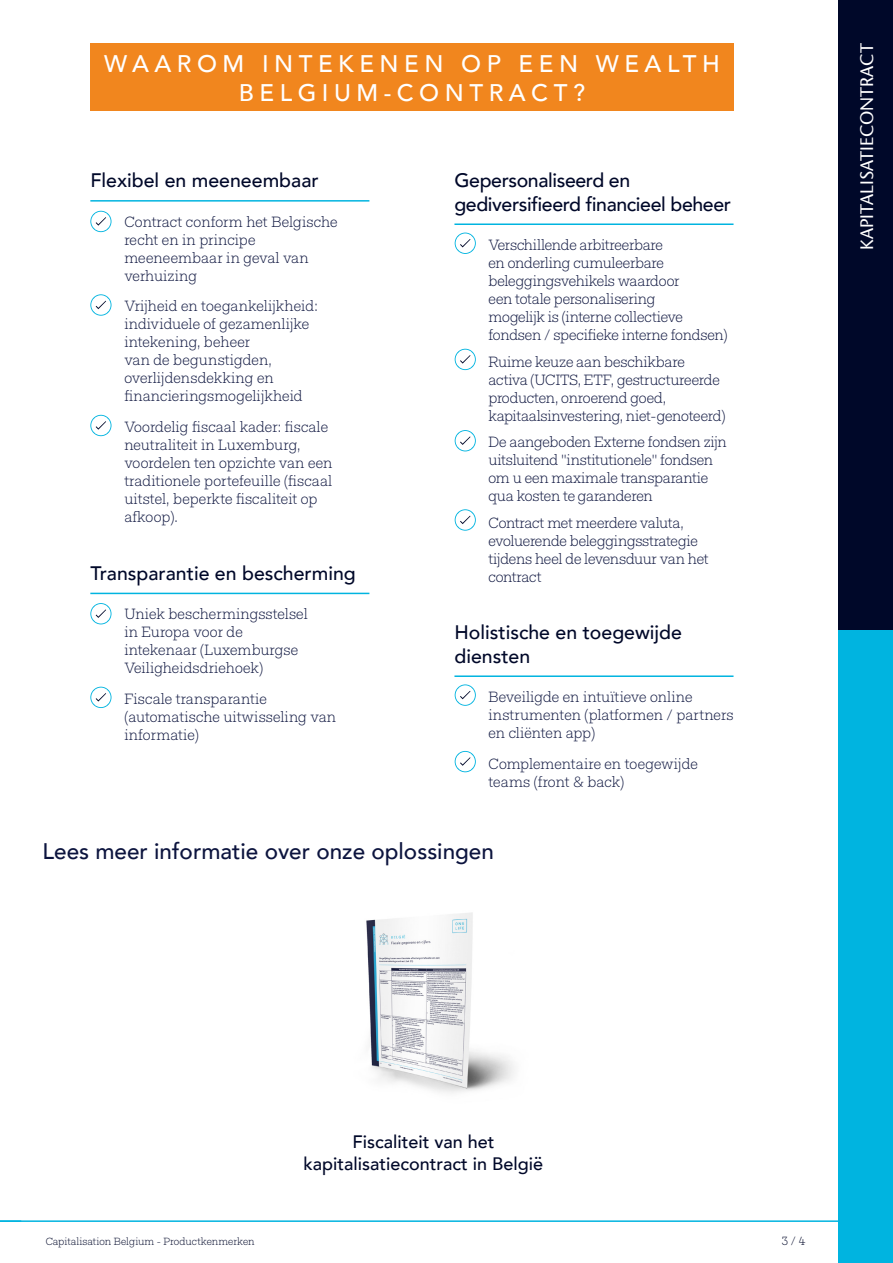
<style>
.page{position:relative;width:893px;height:1263px;background:#fff}
.page>*{position:absolute;margin:0;border:0;box-sizing:border-box;transform-origin:0 0}
.BODY_COPY{font:500 24px/28.8px "Avenir";letter-spacing:.23em;color:#fff;text-align:center}
.t1{font:500 22.5px "Avenir";color:#0c143e}
.TITLE_1{font:500 19.5px/23.4px "Avenir";color:#000829}
.TITLE_1-2{font:500 19.5px/23.4px "Avenir";letter-spacing:-.02em;color:#000829}
.t2{font:500 18px/21.6px "Avenir";color:#000829;text-align:center}
.Rubrique_Doré{font:18px "Stone Sans";color:#fff}
.BODY_COPY-2{font:300 15px/18px "Fakt Slab Pro";letter-spacing:-.005em;color:#0c143e}
.BODY_COPY-3{font:300 12px "Fakt Slab Pro";color:#000829}
.BODY_COPY-4{font:300 10.5px "Fakt Slab Pro";letter-spacing:.005em;color:#000829}
</style>
<div class="page">
<hr style="left:0;top:1220px;width:850px;height:2px;background:#00b4e0">
<div style="left:839px;top:0;width:54px;height:632px;background:#000829"></div>
<div style="left:839px;top:631px;width:54px;height:632px;background:#00b4e0"></div>
<hr style="left:90px;top:200px;width:279px;height:2px;background:#00b4e0">
<hr style="left:90px;top:593px;width:279px;height:1px;background:#00b4e0">
<hr style="left:454px;top:223px;width:279px;height:2px;background:#00b4e0">
<hr style="left:454px;top:675px;width:279px;height:2px;background:#00b4e0">
<div style="left:90px;top:43px;width:643px;height:68px;background:#f1861e"></div>
<svg style="left:99px;top:210px;width:13px;height:23px"></svg>
<svg style="left:90px;top:211px;width:21px;height:21px"></svg>
<svg style="left:455px;top:233px;width:21px;height:21px"></svg>
<svg style="left:455px;top:349px;width:21px;height:21px"></svg>
<svg style="left:455px;top:430px;width:21px;height:21px"></svg>
<svg style="left:455px;top:684px;width:21px;height:22px"></svg>
<svg style="left:455px;top:509px;width:21px;height:22px"></svg>
<svg style="left:455px;top:751px;width:21px;height:21px"></svg>
<svg style="left:90px;top:294px;width:21px;height:22px"></svg>
<svg style="left:99px;top:414px;width:13px;height:23px"></svg>
<svg style="left:90px;top:415px;width:21px;height:21px"></svg>
<svg style="left:98px;top:611px;width:14px;height:14px"></svg>
<svg style="left:90px;top:603px;width:21px;height:21px"></svg>
<svg style="left:90px;top:687px;width:21px;height:21px"></svg>
<img style="left:366px;top:912px;width:149px;height:181px">
<p class="BODY_COPY" style="left:104px;top:48px;width:617px">WAAROM INTEKENEN OP EEN WEALTH<br>BELGIUM-CONTRACT?</p>
<p class="TITLE_1" style="left:90px;top:168px;width:230px">Flexibel en meeneembaar</p>
<p class="BODY_COPY-2" style="left:124px;top:212px;width:215px">Contract conform het Belgische recht en in principe meeneembaar in geval van verhuizing</p>
<p class="BODY_COPY-2" style="left:124px;top:297px;width:195px">Vrijheid en toegankelijkheid: individuele of gezamenlijke intekening, beheer<br>van de begunstigden, overlijdensdekking en financieringsmogelijkheid</p>
<p class="BODY_COPY-2" style="left:124px;top:418px;width:210px">Voordelig fiscaal kader: fiscale neutraliteit in Luxemburg, voordelen ten opzichte van een traditionele portefeuille (fiscaal uitstel, beperkte fiscaliteit op afkoop).</p>
<p class="TITLE_1" style="left:90px;top:560px;width:267px">Transparantie en bescherming</p>
<p class="BODY_COPY-2" style="left:124px;top:605px;width:185px">Uniek beschermingsstelsel in Europa voor de intekenaar (Luxemburgse<br>Veiligheidsdriehoek)</p>
<p class="BODY_COPY-2" style="left:124px;top:690px;width:213px">Fiscale transparantie (automatische uitwisseling van informatie)</p>
<p class="TITLE_1-2" style="left:454px;top:168px;width:278px">Gepersonaliseerd en gediversifieerd financieel beheer</p>
<p class="BODY_COPY-2" style="left:488px;top:236px;width:241px">Verschillende arbitreerbare<br>en onderling cumuleerbare beleggingsvehikels waardoor<br>een totale personalisering<br>mogelijk is (interne collectieve fondsen / specifieke interne fondsen)</p>
<p class="BODY_COPY-2" style="left:488px;top:352px;width:238px">Ruime keuze aan beschikbare activa (UCITS, ETF, gestructureerde producten, onroerend goed, kapitaalsinvestering, niet-genoteerd)</p>
<p class="BODY_COPY-2" style="left:488px;top:433px;width:240px">De aangeboden Externe fondsen zijn uitsluitend "institutionele" fondsen om u een maximale transparantie qua kosten te garanderen</p>
<p class="BODY_COPY-2" style="left:488px;top:513px;width:222px">Contract met meerdere valuta, evoluerende beleggingsstrategie tijdens heel de levensduur van het contract</p>
<p class="TITLE_1" style="left:454px;top:620px;width:229px">Holistische en toegewijde diensten</p>
<p class="BODY_COPY-2" style="left:488px;top:688px;width:246px">Beveiligde en intuïtieve online instrumenten (platformen / partners en cliënten app)</p>
<p class="BODY_COPY-2" style="left:488px;top:754px;width:211px">Complementaire en toegewijde teams (front &amp; back)</p>
<p class="t1" style="left:43px;top:831px;width:453px">Lees meer informatie over onze oplossingen</p>
<p class="Rubrique_Doré" style="left:856px;top:250px;width:208px;rotate:-90deg">KAPITALISATIECONTRACT</p>
<p class="BODY_COPY-4" style="left:46px;top:1234px;width:211px">Capitalisation Belgium - Productkenmerken</p>
<p class="t2" style="left:304px;top:1130px;width:241px">Fiscaliteit van het kapitalisatiecontract in België</p>
<p class="BODY_COPY-3" style="left:781px;top:1233px;width:26px">3 / 4</p>
</div>
